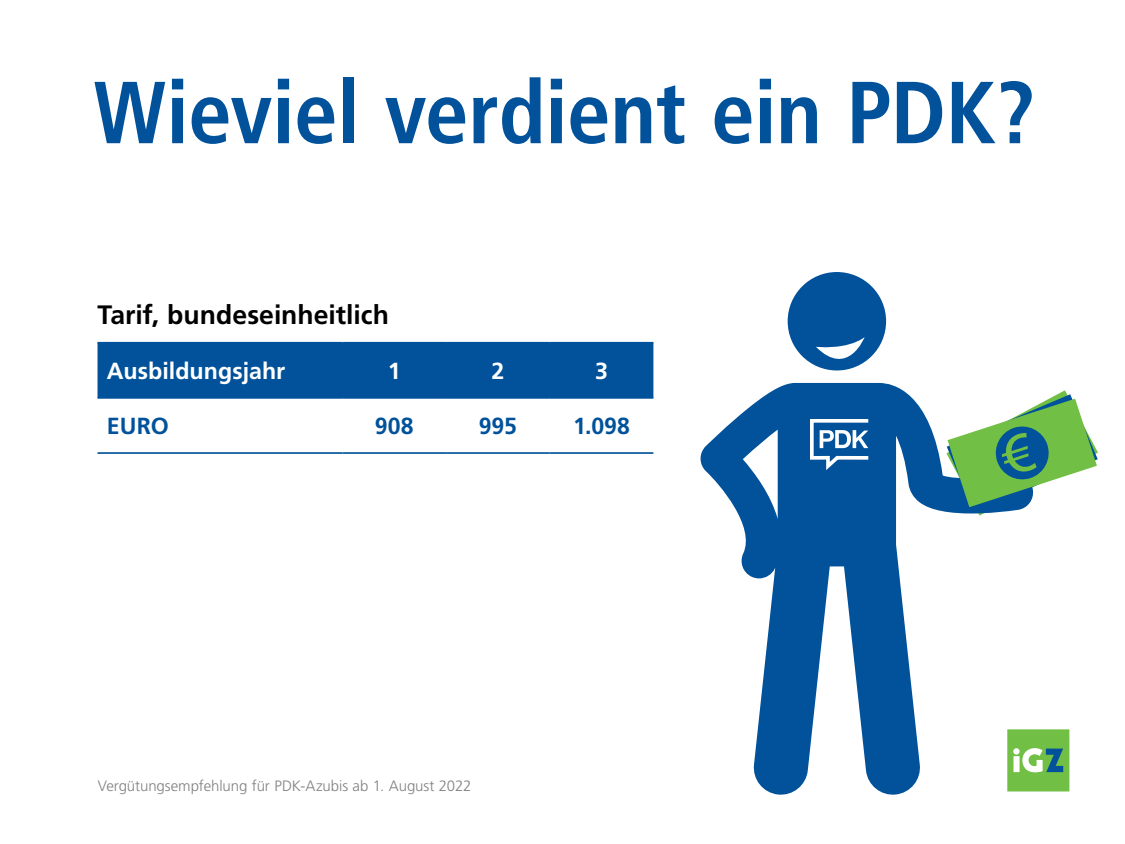
<style>
.page{position:relative;width:1125px;height:844px;background:#fff}
.page>*{position:absolute;margin:0;border:0;box-sizing:border-box;transform-origin:0 0}
.Überschrift_20_pt_gr{font:700 condensed 87.9px "Frutiger LT Pro";letter-spacing:-.01em;color:#01529a}
.t1{font:700 26.62px "Frutiger LT Pro";color:#000}
.t2{font:700 23.25px "Frutiger LT Pro";color:#fff}
.t3{font:700 23.25px "Frutiger LT Pro";color:#01529a}
.Überschrift_20_pt_gr-2{font:300 15px "Frutiger LT Pro";letter-spacing:-.005em;color:#808080}
</style>
<div class="page">
<div style="left:98px;top:343px;width:555px;height:54px;background:#01529a"></div>
<hr style="left:98px;top:342px;width:244px;height:1px;background:#01529a">
<hr style="left:342px;top:342px;width:104px;height:1px;background:#01529a">
<hr style="left:446px;top:342px;width:104px;height:1px;background:#01529a">
<hr style="left:550px;top:342px;width:103px;height:1px;background:#01529a">
<hr style="left:98px;top:397px;width:244px;height:2px;background:#01529a">
<hr style="left:98px;top:452px;width:244px;height:2px;background:#01529a">
<hr style="left:342px;top:397px;width:104px;height:2px;background:#01529a">
<hr style="left:446px;top:397px;width:104px;height:2px;background:#01529a">
<hr style="left:550px;top:397px;width:103px;height:2px;background:#01529a">
<hr style="left:342px;top:452px;width:104px;height:2px;background:#01529a">
<hr style="left:446px;top:452px;width:104px;height:2px;background:#01529a">
<hr style="left:550px;top:452px;width:103px;height:2px;background:#01529a">
<svg style="left:701px;top:383px;width:333px;height:412px"></svg>
<svg style="left:788px;top:272px;width:98px;height:99px"></svg>
<svg style="left:946px;top:390px;width:152px;height:125px"></svg>
<svg style="left:808px;top:417px;width:64px;height:57px"></svg>
<svg style="left:1007px;top:729px;width:62px;height:62px;background:#7abf61"></svg>
<p class="Überschrift_20_pt_gr" style="left:93px;top:61px;width:944px">Wieviel verdient ein PDK?</p>
<p class="t1" style="left:98px;top:299px;width:293px">Tarif, bundeseinheitlich</p>
<p class="t2" style="left:107px;top:357px;width:180px">Ausbildungsjahr</p>
<p class="t2" style="left:388px;top:357px;width:14px">1</p>
<p class="t2" style="left:491px;top:357px;width:14px">2</p>
<p class="t2" style="left:595px;top:357px;width:14px">3</p>
<p class="t3" style="left:107px;top:412px;width:64px">EURO</p>
<p class="t3" style="left:375px;top:412px;width:40px">908</p>
<p class="t3" style="left:479px;top:412px;width:40px">995</p>
<p class="t3" style="left:573px;top:412px;width:58px">1.098</p>
<p class="Überschrift_20_pt_gr-2" style="left:98px;top:777px;width:375px">Vergütungsempfehlung für PDK-Azubis ab 1. August 2022</p>
</div>
